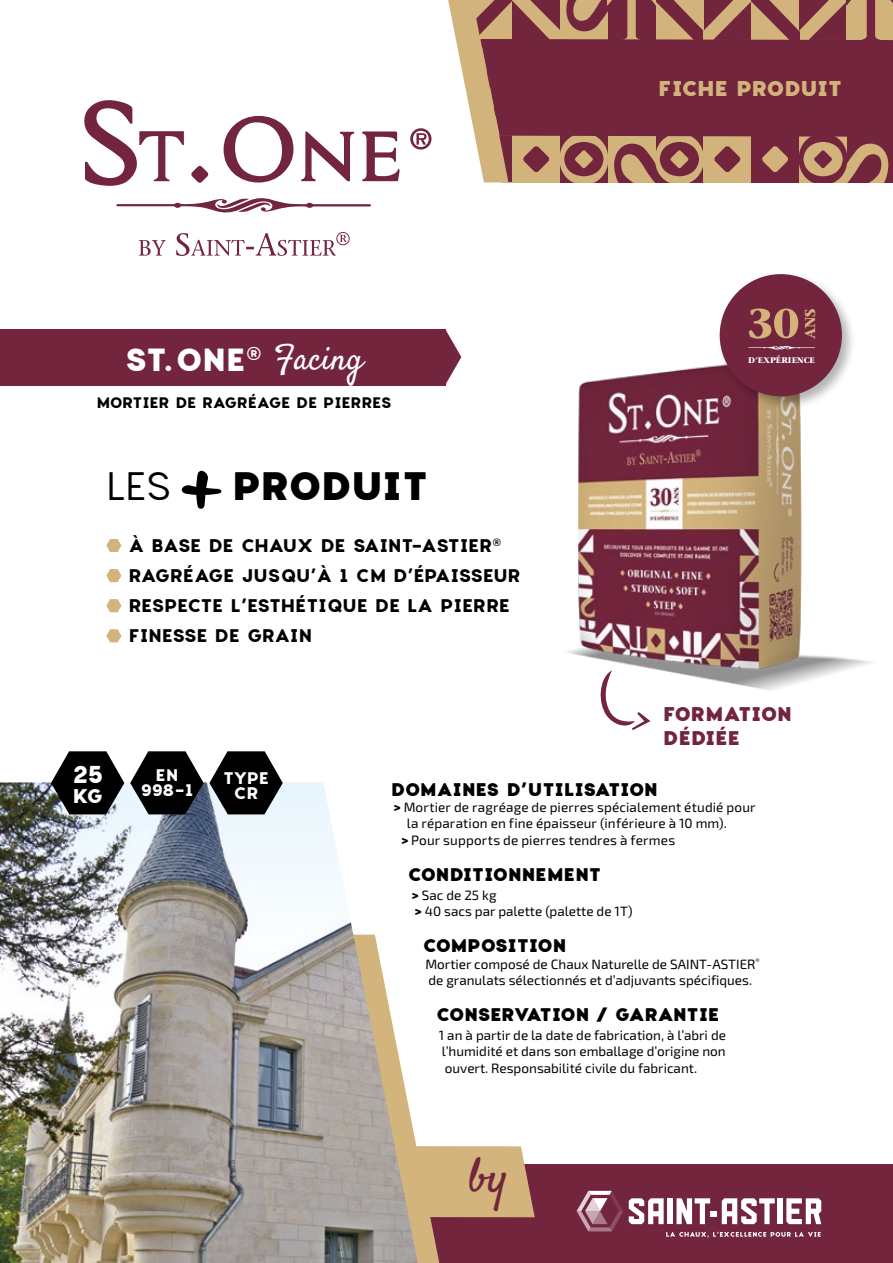
<style>
.page{position:relative;width:893px;height:1263px;background:#fff}
.page>*{position:absolute;margin:0;border:0;box-sizing:border-box;transform-origin:0 0}
.t1{font:48px "Satisfy";color:#72253d}
.t2{font:900 39px "Charlevoix Pro";letter-spacing:-.035em;color:#000}
.t3{font:39px "Charlevoix Pro";color:#000}
.t4{font:800 31.5px "Charlevoix Pro";color:#fff}
.t5{font:700 24px "Charlevoix Pro";color:#fff}
.t6{font:900 21px "Charlevoix Pro";letter-spacing:-.035em;color:#d3b37c}
.t7{font:900 19.5px/23.7px "Charlevoix Pro";letter-spacing:-.01em;color:#72253d}
.t8{font:800 19.5px "Charlevoix Pro";color:#fff}
.t9{font:700 18px/30.2px "Charlevoix Pro";letter-spacing:-.02em;color:#000}
.t10{font:900 18px "Charlevoix Pro";letter-spacing:-.03em;color:#000}
.t11{font:900 18px "Charlevoix Pro";color:#000}
.t12{font:700 16.5px/15px "Charlevoix Pro";letter-spacing:-.02em;color:#fff;text-align:center}
.t13{font:700 15px "Charlevoix Pro";letter-spacing:-.02em;color:#000}
.t14{font:700 14.25px "Stone Serif Std";color:#d3b37b}
.t15{font:13.5px/16.2px "Exo 2";color:#000}
.t16{font:700 8.1px "Stone Serif Std";color:#fff}
.s1{font-family:"Satisfy";font-weight:400;font-size:34.5px}
.s2{font-weight:800}
</style>
<div class="page">
<div style="left:0;top:329px;width:445px;height:56px;background:#72253d"></div>
<svg style="left:445px;top:329px;width:16px;height:56px"></svg>
<div style="left:400px;top:1164px;width:493px;height:99px;background:#72253d"></div>
<svg style="left:418px;top:1146px;width:117px;height:117px"></svg>
<svg style="left:84px;top:100px;width:100px;height:86px"></svg>
<svg style="left:191px;top:165px;width:17px;height:18px"></svg>
<svg style="left:224px;top:116px;width:69px;height:66px"></svg>
<svg style="left:301px;top:132px;width:53px;height:49px"></svg>
<svg style="left:362px;top:131px;width:38px;height:50px"></svg>
<svg style="left:410px;top:128px;width:21px;height:22px"></svg>
<svg style="left:116px;top:198px;width:255px;height:15px"></svg>
<svg style="left:139px;top:232px;width:211px;height:24px"></svg>
<svg style="left:448px;top:0;width:445px;height:182px;background:#935557"></svg>
<img style="left:0;top:782px;width:418px;height:481px">
<svg style="left:51px;top:751px;width:73px;height:63px;background:#353737"></svg>
<svg style="left:130px;top:751px;width:153px;height:63px;background:#3c3e40"></svg>
<div style="left:777px;top:1198px;width:5px;height:26px;background:#fff"></div>
<div style="left:667px;top:1198px;width:6px;height:26px;background:#fff"></div>
<svg style="left:786px;top:1198px;width:35px;height:26px"></svg>
<svg style="left:629px;top:1198px;width:35px;height:26px"></svg>
<svg style="left:677px;top:1198px;width:98px;height:26px"></svg>
<svg style="left:577px;top:1191px;width:46px;height:40px"></svg>
<svg style="left:666px;top:1232px;width:155px;height:5px"></svg>
<img style="left:567px;top:365px;width:306px;height:325px">
<div style="left:717px;top:271px;width:140px;height:140px;background:#000;opacity:.3"></div>
<div style="left:720px;top:274px;width:122px;height:122px;background:#72253d;border-radius:50%"></div>
<svg style="left:748px;top:346px;width:67px;height:4px"></svg>
<svg style="left:749px;top:308px;width:49px;height:31px"></svg>
<svg style="left:598px;top:670px;width:52px;height:60px"></svg>
<svg style="left:106px;top:539px;width:15px;height:13px"></svg>
<svg style="left:106px;top:569px;width:15px;height:13px"></svg>
<svg style="left:106px;top:599px;width:15px;height:13px"></svg>
<svg style="left:106px;top:629px;width:15px;height:13px"></svg>
<svg style="left:181px;top:471px;width:41px;height:38px"></svg>
<h3 class="t4" style="left:125px;top:338px;width:240px">ST.ONE<sup>®</sup> <span class="s1">Facing</span></h3>
<p class="t13" style="left:96px;top:393px;width:297px">MORTIER DE RAGRÉAGE DE PIERRES</p>
<h2 class="t3" style="left:106px;top:462px;width:66px">LES</h2>
<h2 class="t2" style="left:232px;top:459px;width:198px">PRODUIT</h2>
<h3 class="t9" style="left:128px;top:530px;width:394px">À BASE DE CHAUX DE SAINT-ASTIER<sup>®<br></sup>RAGRÉAGE JUSQU’À 1 CM D’ÉPAISSEUR<br>RESPECTE L’ESTHÉTIQUE DE LA PIERRE<br>FINESSE DE GRAIN</h3>
<h3 class="t6" style="left:658px;top:73px;width:186px">FICHE PRODUIT</h3>
<p class="t14" style="left:801px;top:339px;width:33px;rotate:-90deg">ANS</p>
<p class="t16" style="left:748px;top:355px;width:68px">D’EXPÉRIENCE</p>
<h3 class="t7" style="left:663px;top:702px;width:130px">FORMATION<br>DÉDIÉE</h3>
<h3 class="t5" style="left:72px;top:758px;width:33px">25</h3>
<h3 class="t8" style="left:72px;top:782px;width:32px">KG</h3>
<p class="t12" style="left:141px;top:767px;width:54px">EN<br>998-1</p>
<p class="t12" style="left:223px;top:770px;width:48px">TYPE<br>CR</p>
<h3 class="t10" style="left:391px;top:777px;width:268px">DOMAINES D’UTILISATION</h3>
<p class="t15" style="left:394px;top:800px;width:363px"><span class="s2">&gt;</span> Mortier de ragréage de pierres spécialement étudié pour</p>
<p class="t15" style="left:407px;top:816px;width:322px">la réparation en fine épaisseur (inférieure à 10 mm).</p>
<p class="t15" style="left:401px;top:832px;width:275px"><span class="s2">&gt;</span> Pour supports de pierres tendres à fermes</p>
<h3 class="t11" style="left:407px;top:861px;width:195px">CONDITIONNEMENT</h3>
<p class="t15" style="left:412px;top:887px;width:222px"><span class="s2">&gt;</span> Sac de 25 kg<br><span class="s2">&gt;</span> 40 sacs par palette (palette de 1T)</p>
<h3 class="t10" style="left:422px;top:933px;width:145px">COMPOSITION</h3>
<p class="t15" style="left:425px;top:956px;width:336px">Mortier composé de Chaux Naturelle de SAINT-ASTIER<sup>® </sup>de granulats sélectionnés et d’adjuvants spécifiques.</p>
<h3 class="t10" style="left:436px;top:1002px;width:285px">CONSERVATION / GARANTIE</h3>
<p class="t15" style="left:439px;top:1028px;width:289px;text-align:justify">1 an à partir de la date de fabrication, à l’abri de l’humidité et dans son emballage d’origine non ouvert. Responsabilité civile du fabricant.</p>
<h1 class="t1" style="left:469px;top:1146px;width:41px">by</h1>
</div>
